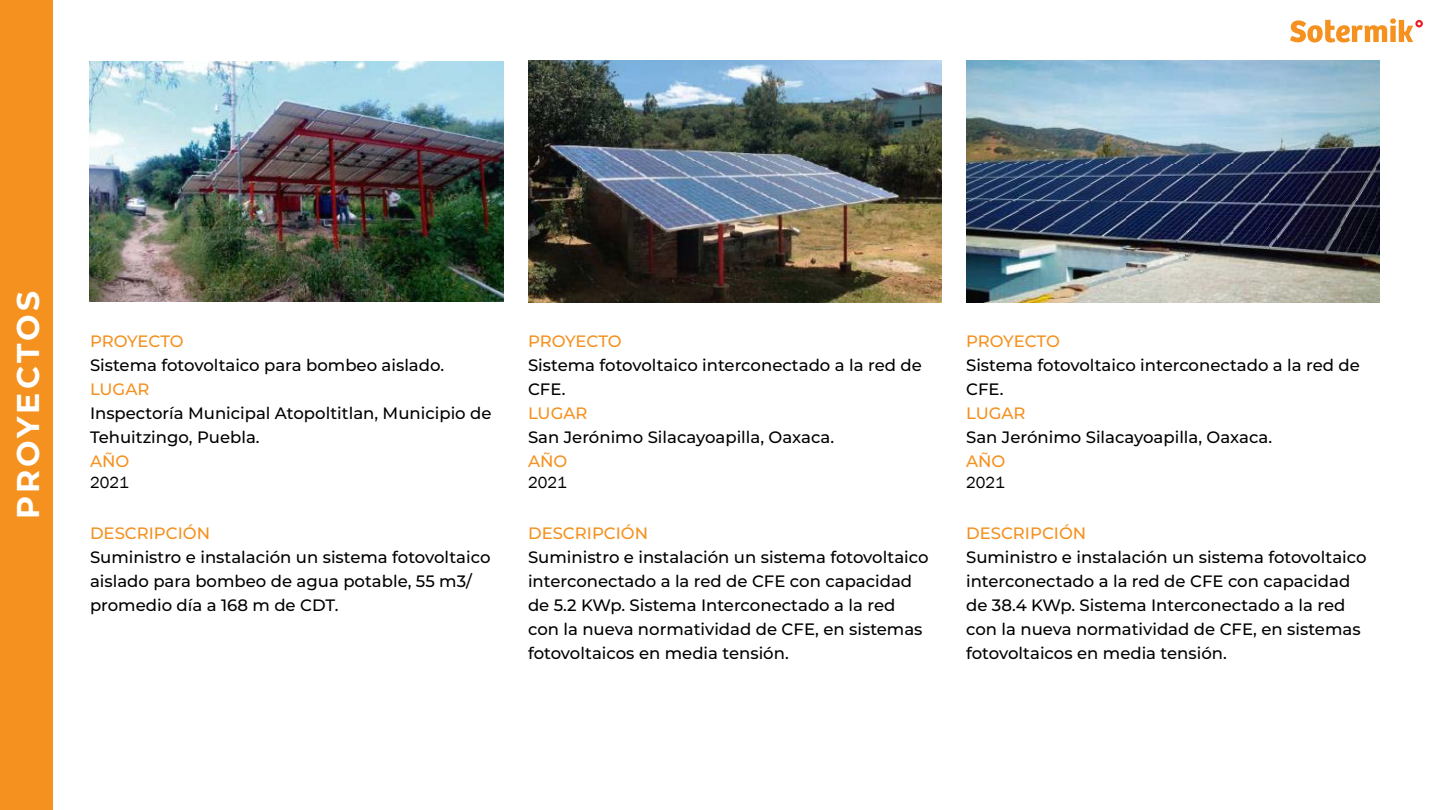
<style>
.page{position:relative;width:1440px;height:810px;background:#fff}
.page>*{position:absolute;margin:0;border:0;box-sizing:border-box;transform-origin:0 0}
.t1{font:700 31.5px "Montserrat";letter-spacing:.095em;color:#fff}
.t2{font:500 16.5px/24px "Montserrat";color:#000}
.t3{font:500 16.5px "Montserrat";color:#f5911f}
.t4{font:16.5px "Franklin Gothic";color:#000}
</style>
<div class="page">
<svg style="left:1290px;top:18px;width:133px;height:25px"></svg>
<div style="left:0;top:0;width:52px;height:810px;background:#f5911f"></div>
<img style="left:90px;top:61px;width:414px;height:240px">
<img style="left:528px;top:60px;width:414px;height:243px">
<img style="left:966px;top:60px;width:414px;height:243px">
<h1 class="t1" style="left:5px;top:519px;width:229px;rotate:-90deg">PROYECTOS</h1>
<p class="t3" style="left:90px;top:330px;width:95px">PROYECTO</p>
<p class="t2" style="left:90px;top:352px;width:356px">Sistema fotovoltaico para bombeo aislado.</p>
<p class="t3" style="left:90px;top:378px;width:61px">LUGAR</p>
<p class="t2" style="left:90px;top:401px;width:403px">Inspectoría Municipal Atopoltitlan, Municipio de<br>Tehuitzingo, Puebla.</p>
<p class="t3" style="left:90px;top:450px;width:41px">AÑO</p>
<p class="t4" style="left:90px;top:473px;width:40px">2021</p>
<p class="t3" style="left:90px;top:522px;width:122px">DESCRIPCIÓN</p>
<p class="t2" style="left:90px;top:545px;width:402px">Suministro e instalación un sistema fotovoltaico aislado para bombeo de agua potable, 55 m3/ promedio día a 168 m de CDT.</p>
<p class="t3" style="left:528px;top:330px;width:95px">PROYECTO</p>
<p class="t2" style="left:528px;top:352px;width:395px">Sistema fotovoltaico interconectado a la red de<br>CFE.</p>
<p class="t3" style="left:528px;top:402px;width:61px">LUGAR</p>
<p class="t2" style="left:528px;top:425px;width:308px">San Jerónimo Silacayoapilla, Oaxaca.</p>
<p class="t3" style="left:528px;top:450px;width:41px">AÑO</p>
<p class="t4" style="left:528px;top:473px;width:40px">2021</p>
<p class="t3" style="left:528px;top:522px;width:122px">DESCRIPCIÓN</p>
<p class="t2" style="left:528px;top:545px;width:402px">Suministro e instalación un sistema fotovoltaico interconectado a la red de CFE con capacidad de 5.2 KWp. Sistema Interconectado a la red con la nueva normatividad de CFE, en sistemas fotovoltaicos en media tensión.</p>
<p class="t3" style="left:966px;top:330px;width:95px">PROYECTO</p>
<p class="t2" style="left:966px;top:352px;width:395px">Sistema fotovoltaico interconectado a la red de<br>CFE.</p>
<p class="t3" style="left:966px;top:402px;width:61px">LUGAR</p>
<p class="t2" style="left:966px;top:425px;width:308px">San Jerónimo Silacayoapilla, Oaxaca.</p>
<p class="t3" style="left:966px;top:450px;width:41px">AÑO</p>
<p class="t4" style="left:966px;top:473px;width:40px">2021</p>
<p class="t3" style="left:966px;top:522px;width:122px">DESCRIPCIÓN</p>
<p class="t2" style="left:966px;top:545px;width:402px">Suministro e instalación un sistema fotovoltaico interconectado a la red de CFE con capacidad de 38.4 KWp. Sistema Interconectado a la red con la nueva normatividad de CFE, en sistemas fotovoltaicos en media tensión.</p>
</div>
